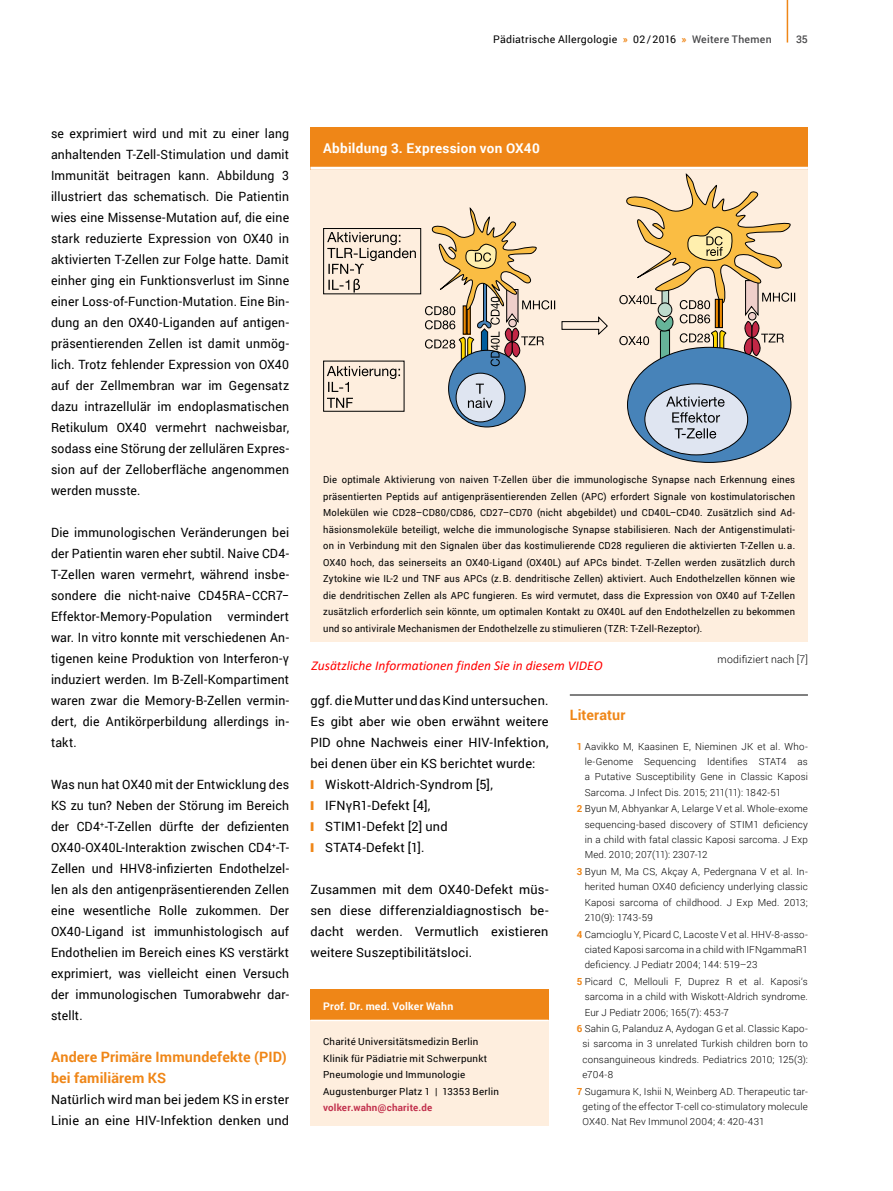
<style>
.page{position:relative;width:893px;height:1191px;background:#fff}
.page>*{position:absolute;margin:0;border:0;box-sizing:border-box;transform-origin:0 0}
.zwischenheadline_ora{font:700 14.25px/21px "Roboto";letter-spacing:.01em;color:#ef8617}
.literatur_head_orang{font:700 14.25px "Roboto";letter-spacing:.01em;color:#ef8617}
.t1{font:italic 13.5px "Calibri";color:#f00}
.kasten_kopf_linie{font:700 13.5px "Roboto";letter-spacing:.025em;color:#fff}
.lauftext{font:12.75px/21px "Roboto";letter-spacing:.015em;color:#000;text-align:justify;scale:.96 1}
.lauftext-2{font:12.75px/21px "Roboto";letter-spacing:.015em;color:#000;text-align:justify}
.t2{font:10.5px "Roboto";letter-spacing:.025em;color:#000}
.kasten_kopf_klein{font:700 10.5px "Roboto";letter-spacing:.02em;color:#fff}
.bildunterschrift_que{font:300 10.5px "Roboto";letter-spacing:.015em;color:#000}
.t3{font:500 10.5px "Roboto";color:#4b4b4d}
.t4{font:300 9.75px/15.5px "Roboto";letter-spacing:.015em;color:#000;text-align:justify}
.kasten_txt_flatter_k{font:9.75px/16.5px "Roboto";letter-spacing:.025em;color:#000;text-align:justify;scale:.96 1}
.kasten_txt_flatter_k-2{font:9.75px/16.5px "Roboto";letter-spacing:.025em;color:#000}
.s1{font-weight:700;color:#ef8617}
.s2{font-weight:500;color:#4b4b4d}
.s3{color:#ef8617}
.s4{font-weight:700;color:#c2324e}
</style>
<div class="page">
<hr style="left:787px;top:0;width:1px;height:43px;background:#ef8617">
<div style="left:310px;top:989px;width:239px;height:31px;background:#ef8617"></div>
<div style="left:310px;top:1020px;width:239px;height:105px;background:#feeede"></div>
<hr style="left:310px;top:1019px;width:239px;height:2px;background:#fff">
<hr style="left:570px;top:694px;width:238px;height:1px;background:#000">
<div style="left:310px;top:170px;width:498px;height:472px;background:#feeede"></div>
<svg style="left:449px;top:350px;width:76px;height:77px"></svg>
<div style="left:456px;top:373px;width:49px;height:49px;background:#dfe5f1;border-radius:50%"></div>
<div style="left:627px;top:347px;width:164px;height:115px;background:#4783b9;border-radius:50%"></div>
<div style="left:645px;top:384px;width:103px;height:71px;background:#dfe5f1;border-radius:50%"></div>
<svg style="left:323px;top:228px;width:434px;height:184px"></svg>
<svg style="left:619px;top:173px;width:176px;height:184px"></svg>
<svg style="left:425px;top:207px;width:130px;height:159px"></svg>
<svg style="left:666px;top:396px;width:59px;height:42px"></svg>
<svg style="left:468px;top:383px;width:24px;height:25px"></svg>
<svg style="left:327px;top:366px;width:73px;height:26px"></svg>
<svg style="left:327px;top:398px;width:26px;height:10px"></svg>
<svg style="left:327px;top:232px;width:89px;height:60px"></svg>
<div style="left:310px;top:159px;width:358px;height:32px;background:#feeede"></div>
<div style="left:310px;top:128px;width:498px;height:42px;background:#ef8617"></div>
<hr style="left:310px;top:167px;width:498px;height:3px;background:#fff">
<p class="t2" style="left:493px;top:31px;width:280px">Pädiatrische Allergologie <span class="s1">»</span> 02/2016 <span class="s1">»</span> <span class="s2">Weitere Themen</span></p>
<p class="t3" style="left:796px;top:31px;width:13px">35</p>
<p class="lauftext" style="left:51px;top:123px;width:250px">se exprimiert wird und mit zu einer lang anhaltenden T-Zell-Stimulation und damit Immunität beitragen kann. Abbildung 3 illustriert das schematisch. Die Patientin wies eine Missense-Mutation auf, die eine stark reduzierte Expression von OX40 in aktivierten T-Zellen zur Folge hatte. Damit einher ging ein Funktionsverlust im Sinne einer Loss-of-Function-Mutation. Eine Bin&shy;dung an den OX40-Liganden auf antigen&shy;präsentierenden Zellen ist damit unmög&shy;lich. Trotz fehlender Expression von OX40 auf der Zellmembran war im Gegensatz dazu intrazellulär im endoplasmatischen Retikulum OX40 vermehrt nachweisbar, sodass eine Störung der zellulären Expres&shy;sion auf der Zelloberfläche angenommen werden musste.</p>
<p class="lauftext" style="left:51px;top:522px;width:250px">Die immunologischen Veränderungen bei der Patientin waren eher subtil. Naive CD4- T-Zellen waren vermehrt, während insbe&shy;sondere die nicht-naive CD45RA−CCR7− Effektor-Memory-Population vermindert war. In vitro konnte mit verschiedenen An&shy;tigenen keine Produktion von Interferon-γ induziert werden. Im B-Zell-Kompartiment waren zwar die Memory-B-Zellen vermin&shy;dert, die Antikörperbildung allerdings in&shy;takt.</p>
<p class="lauftext" style="left:51px;top:774px;width:250px">Was nun hat OX40 mit der Entwicklung des KS zu tun? Neben der Störung im Bereich der CD4<sup>+</sup>-T-Zellen dürfte der defizienten OX40-OX40L-Interaktion zwischen CD4<sup>+</sup>-T-Zellen und HHV8-infizierten Endothelzel&shy;len als den antigenpräsentierenden Zellen eine wesentliche Rolle zukommen. Der OX40-Ligand ist immunhistologisch auf Endothelien im Bereich eines KS verstärkt exprimiert, was vielleicht einen Versuch der immunologischen Tumorabwehr dar&shy;stellt.</p>
<p class="zwischenheadline_ora" style="left:51px;top:1046px;width:237px">Andere Primäre Immundefekte (PID) bei familiärem KS</p>
<p class="lauftext-2" style="left:51px;top:1089px;width:240px">Natürlich wird man bei jedem KS in erster<br>Linie an eine HIV-Infektion denken und</p>
<p class="kasten_kopf_linie" style="left:323px;top:139px;width:218px">Abbildung 3. Expression von OX40</p>
<p class="kasten_txt_flatter_k" style="left:323px;top:471px;width:493px">Die optimale Aktivierung von naiven T-Zellen über die immunologische Synapse nach Erkennung eines präsentierten Peptids auf antigenpräsentierenden Zellen (APC) erfordert Signale von kostimulatorischen Molekülen wie CD28–CD80/CD86, CD27–CD70 (nicht abgebildet) und CD40L–CD40. Zusätzlich sind Ad&shy;häsionsmoleküle beteiligt, welche die immunologische Synapse stabilisieren. Nach der Antigenstimulati&shy;on in Verbindung mit den Signalen über das kostimulierende CD28 regulieren die aktivierten T-Zellen u.a.<br>OX40 hoch, das seinerseits an OX40-Ligand (OX40L) auf APCs bindet. T-Zellen werden zusätzlich durch Zytokine wie IL-2 und TNF aus APCs (z.B. dendritische Zellen) aktiviert. Auch Endothelzellen können wie die dendritischen Zellen als APC fungieren. Es wird vermutet, dass die Expression von OX40 auf T-Zellen zusätzlich erforderlich sein könnte, um optimalen Kontakt zu OX40L auf den Endothelzellen zu bekommen und so antivirale Mechanismen der Endothelzelle zu stimulieren (TZR: T-Zell-Rezeptor).</p>
<p class="bildunterschrift_que" style="left:718px;top:652px;width:92px">modifiziert nach [7]</p>
<p class="t1" style="left:311px;top:656px;width:293px">Zusätzliche Informationen finden Sie in diesem VIDEO</p>
<p class="lauftext-2" style="left:310px;top:690px;width:240px">ggf. die Mutter und das Kind untersuchen.<br>Es gibt aber wie oben erwähnt weitere PID ohne Nachweis einer HIV-Infektion, bei denen über ein KS berichtet wurde:</p>
<p class="lauftext-2" style="left:310px;top:774px;width:184px"><span class="s3">❙</span> Wiskott-Aldrich-Syndrom [5],</p>
<p class="lauftext-2" style="left:310px;top:795px;width:122px"><span class="s3">❙</span> IFNγR1-Defekt [4],</p>
<p class="lauftext-2" style="left:310px;top:816px;width:139px"><span class="s3">❙</span> STIM1-Defekt [2] und</p>
<p class="lauftext-2" style="left:310px;top:837px;width:116px"><span class="s3">❙</span> STAT4-Defekt [1].</p>
<p class="lauftext-2" style="left:310px;top:879px;width:240px">Zusammen mit dem OX40-Defekt müs&shy;sen diese differenzialdiagnostisch be&shy;dacht werden. Vermutlich existieren weitere Suszeptibilitätsloci.</p>
<p class="kasten_kopf_klein" style="left:323px;top:999px;width:132px">Prof. Dr. med. Volker Wahn</p>
<p class="kasten_txt_flatter_k-2" style="left:323px;top:1033px;width:157px">Charité Universitätsmedizin Berlin</p>
<p class="kasten_txt_flatter_k-2" style="left:323px;top:1049px;width:166px">Klinik für Pädiatrie mit Schwerpunkt<br>Pneumologie und Immunologie</p>
<p class="kasten_txt_flatter_k-2" style="left:323px;top:1082px;width:177px">Augustenburger Platz 1 | 13353 Berlin <span class="s4">volker.wahn@charite.de</span></p>
<p class="literatur_head_orang" style="left:570px;top:705px;width:57px">Literatur</p>
<p class="t4" style="left:585px;top:738px;width:225px;text-indent:-8px"><span class="s1">1</span> Aavikko M, Kaasinen E, Nieminen JK et al. Who&shy;le-Genome Sequencing Identifies STAT4 as a Putative Susceptibility Gene in Classic Kaposi Sarcoma. J Infect Dis. 2015; 211(11): 1842-51</p>
<p class="t4" style="left:585px;top:800px;width:225px;text-indent:-8px"><span class="s1">2</span> Byun M, Abhyankar A, Lelarge V et al. Whole-exome sequencing-based discovery of STIM1 deficiency in a child with fatal classic Kaposi sarcoma. J Exp Med. 2010; 207(11): 2307-12</p>
<p class="t4" style="left:585px;top:863px;width:225px;text-indent:-8px"><span class="s1">3</span> Byun M, Ma CS, Akçay A, Pedergnana V et al. In&shy;herited human OX40 deficiency underlying classic Kaposi sarcoma of childhood. J Exp Med. 2013; 210(9): 1743-59</p>
<p class="t4" style="left:585px;top:926px;width:225px;text-indent:-8px"><span class="s1">4</span> Camcioglu Y, Picard C, Lacoste V et al. HHV-8-asso&shy;ciated Kaposi sarcoma in a child with IFNgammaR1 deficiency. J Pediatr 2004; 144: 519–23</p>
<p class="t4" style="left:585px;top:973px;width:225px;text-indent:-8px"><span class="s1">5</span> Picard C, Mellouli F, Duprez R et al. Kaposi‘s sarcoma in a child with Wiskott-Aldrich syndrome.<br>Eur J Pediatr 2006; 165(7): 453-7</p>
<p class="t4" style="left:583px;top:1020px;width:227px;text-indent:-6px"><span class="s1">6</span> Sahin G, Palanduz A, Aydogan G et al. Classic Kapo&shy;si sarcoma in 3 unrelated Turkish children born to consanguineous kindreds. Pediatrics 2010; 125(3): e704-8</p>
<p class="t4" style="left:583px;top:1083px;width:227px;text-indent:-6px"><span class="s1">7</span> Sugamura K, Ishii N, Weinberg AD. Therapeutic tar&shy;geting of the effector T-cell co-stimulatory molecule OX40. Nat Rev Immunol 2004; 4: 420-431</p>
</div>
